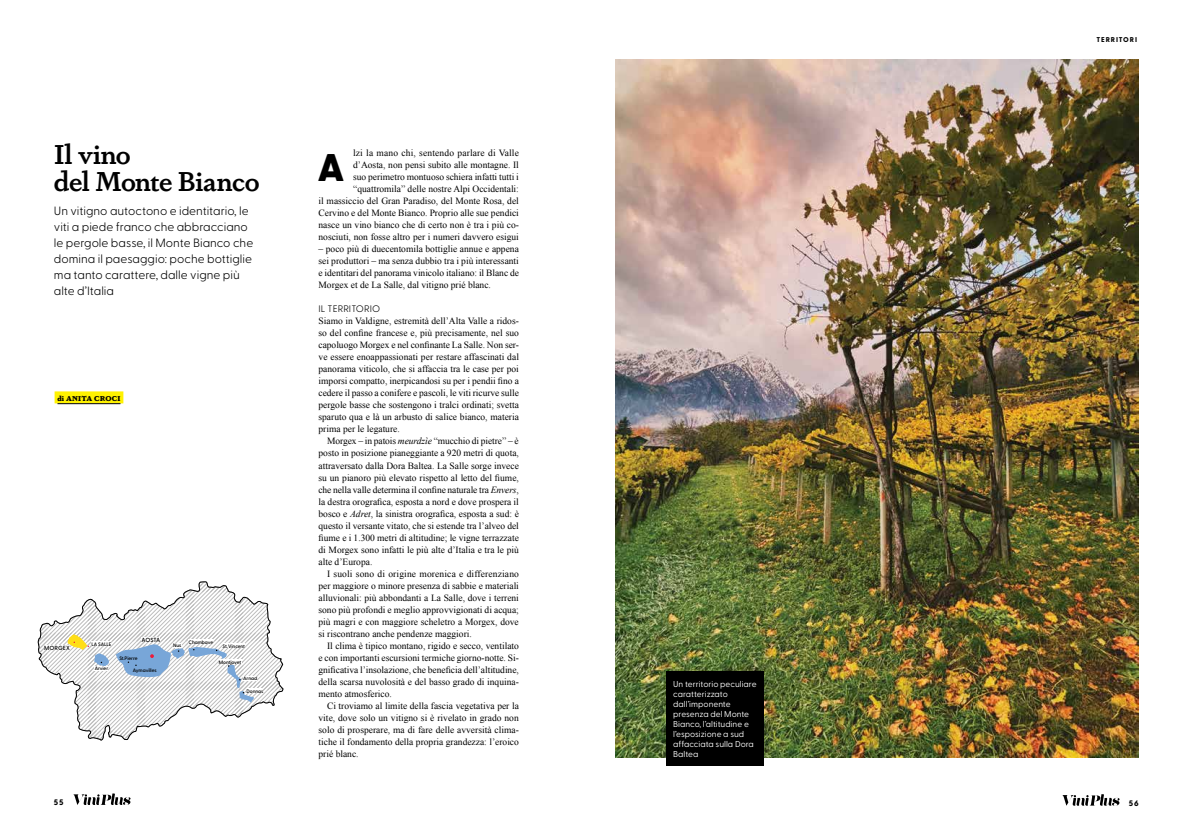
<style>
.page{position:relative;width:1191px;height:823px;background:#fff}
.page>*{position:absolute;margin:0;border:0;box-sizing:border-box;transform-origin:0 0}
.t1{font:800 38.5px "Greycliff CF";color:#000}
.t2{font:600 27px/27px "Dapifer";letter-spacing:-.015em;color:#000}
.t3{font:300 12px/16px "Greycliff CF";color:#000}
.t4{font:9.5px/12px "Times New Roman";color:#000;text-align:justify}
.t5{font:300 9.5px "Greycliff CF";letter-spacing:.01em;color:#000}
.t6{font:8.5px/10px "Greycliff CF";color:#fff}
.t7{font:800 8px "Greycliff CF";color:#000}
.t8{font:900 7px "Dapifer";letter-spacing:.03em;color:#000}
.t9{font:800 7px "Greycliff CF";letter-spacing:.13em;color:#000}
.t10{font:600 6px "Greycliff CF";color:#000}
.t11{font:600 5px "Greycliff CF";letter-spacing:-.02em;color:#000}
.s1{font-style:italic}
</style>
<div class="page">
<svg style="left:1062px;top:794px;width:57px;height:11px"></svg>
<svg style="left:73px;top:793px;width:57px;height:11px"></svg>
<img style="left:616px;top:60px;width:522px;height:696px">
<div style="left:55px;top:391px;width:68px;height:12px;background:#fff200"></div>
<hr style="left:57px;top:403px;width:63px;height:1px;background:#000">
<div style="left:666px;top:671px;width:97px;height:94px;background:#000"></div>
<svg style="left:38px;top:581px;width:245px;height:159px"></svg>
<h2 class="t2" style="left:54px;top:140px;width:207px">Il vino<br>del Monte Bianco</h2>
<p class="t3" style="left:54px;top:202px;width:201px">Un vitigno autoctono e identitario, le viti a piede franco che abbracciano le pergole basse, il Monte Bianco che domina il paesaggio: poche bottiglie ma tanto carattere, dalle vigne più alte d’Italia</p>
<p class="t8" style="left:57px;top:392px;width:65px">di ANITA CROCI</p>
<p class="t10" style="left:44px;top:643px;width:27px">MORGEX</p>
<p class="t11" style="left:91px;top:639px;width:21px">LA SALLE</p>
<p class="t11" style="left:95px;top:664px;width:15px">Arvier</p>
<p class="t10" style="left:141px;top:635px;width:20px">AOSTA</p>
<p class="t11" style="left:119px;top:653px;width:20px">St.Pierre</p>
<p class="t11" style="left:133px;top:666px;width:25px">Aymavilles</p>
<p class="t11" style="left:188px;top:637px;width:26px">Chambave</p>
<p class="t11" style="left:173px;top:641px;width:10px">Nus</p>
<p class="t11" style="left:222px;top:641px;width:24px">St. Vincent</p>
<p class="t11" style="left:219px;top:657px;width:24px">Montjovet</p>
<p class="t11" style="left:243px;top:674px;width:15px">Arnad</p>
<p class="t11" style="left:246px;top:686px;width:18px">Donnas</p>
<p class="t4" style="left:318px;top:147px;width:202px;text-align:right">lzi la mano chi, sentendo parlare di Valle d’Aosta, non pensi subito alle montagne. Il<br>suo perimetro montuoso schiera infatti tutti i “quattromila” delle nostre Alpi Occidentali:<br>il massiccio del Gran Paradiso, del Monte Rosa, del Cervino e del Monte Bianco. Proprio alle sue pendici nasce un vino bianco che di certo non è tra i più co&shy;nosciuti, non fosse altro per i numeri davvero esigui</p>
<p class="t4" style="left:318px;top:243px;width:202px">– poco più di duecentomila bottiglie annue e appena sei produttori – ma senza dubbio tra i più interessanti e identitari del panorama vinicolo italiano: il Blanc de Morgex et de La Salle, dal vitigno prié blanc.</p>
<p class="t5" style="left:318px;top:302px;width:63px">IL TERRITORIO</p>
<p class="t4" style="left:318px;top:315px;width:202px">Siamo in Valdigne, estremità dell’Alta Valle a ridos&shy;so del confine francese e, più precisamente, nel suo capoluogo Morgex e nel confinante La Salle. Non ser&shy;ve essere enoappassionati per restare affascinati dal panorama viticolo, che si affaccia tra le case per poi imporsi compatto, inerpicandosi su per i pendii fino a cedere il passo a conifere e pascoli, le viti ricurve sulle pergole basse che sostengono i tralci ordinati; svetta sparuto qua e là un arbusto di salice bianco, materia prima per le legature.</p>
<p class="t4" style="left:318px;top:435px;width:202px;text-indent:9px">Morgex – in patois <span class="s1">meurdzìe</span> “mucchio di pietre” – è posto in posizione pianeggiante a 920 metri di quota, attraversato dalla Dora Baltea. La Salle sorge invece su un pianoro più elevato rispetto al letto del fiume, che nella valle determina il confine naturale tra <span class="s1">Envers</span>, la destra orografica, esposta a nord e dove prospera il bosco e <span class="s1">Adret</span>, la sinistra orografica, esposta a sud: è questo il versante vitato, che si estende tra l’alveo del fiume e i 1.300 metri di altitudine; le vigne terrazzate di Morgex sono infatti le più alte d’Italia e tra le più alte d’Europa.</p>
<p class="t4" style="left:318px;top:567px;width:202px;text-indent:9px">I suoli sono di origine morenica e differenziano per maggiore o minore presenza di sabbie e materiali alluvionali: più abbondanti a La Salle, dove i terreni sono più profondi e meglio approvvigionati di acqua; più magri e con maggiore scheletro a Morgex, dove si riscontrano anche pendenze maggiori.</p>
<p class="t4" style="left:318px;top:639px;width:202px;text-indent:9px">Il clima è tipico montano, rigido e secco, ventilato e con importanti escursioni termiche giorno-notte. Si&shy;gnificativa l’insolazione, che beneficia dell’altitudine, della scarsa nuvolosità e del basso grado di inquina&shy;mento atmosferico.</p>
<p class="t4" style="left:318px;top:699px;width:202px;text-indent:9px">Ci troviamo al limite della fascia vegetativa per la vite, dove solo un vitigno si è rivelato in grado non solo di prosperare, ma di fare delle avversità clima&shy;tiche il fondamento della propria grandezza: l’eroico prié blanc.</p>
<h1 class="t1" style="left:317px;top:138px;width:29px">A</h1>
<p class="t6" style="left:673px;top:678px;width:85px">Un territorio peculiare caratterizzato dall’imponente presenza del Monte<br>Bianco, l’altitudine e l’esposizione a sud affacciata sulla Dora<br>Baltea</p>
<p class="t9" style="left:1096px;top:34px;width:42px">TERRITORI</p>
<p class="t7" style="left:54px;top:795px;width:11px">55</p>
<p class="t7" style="left:1128px;top:796px;width:11px">56</p>
</div>
